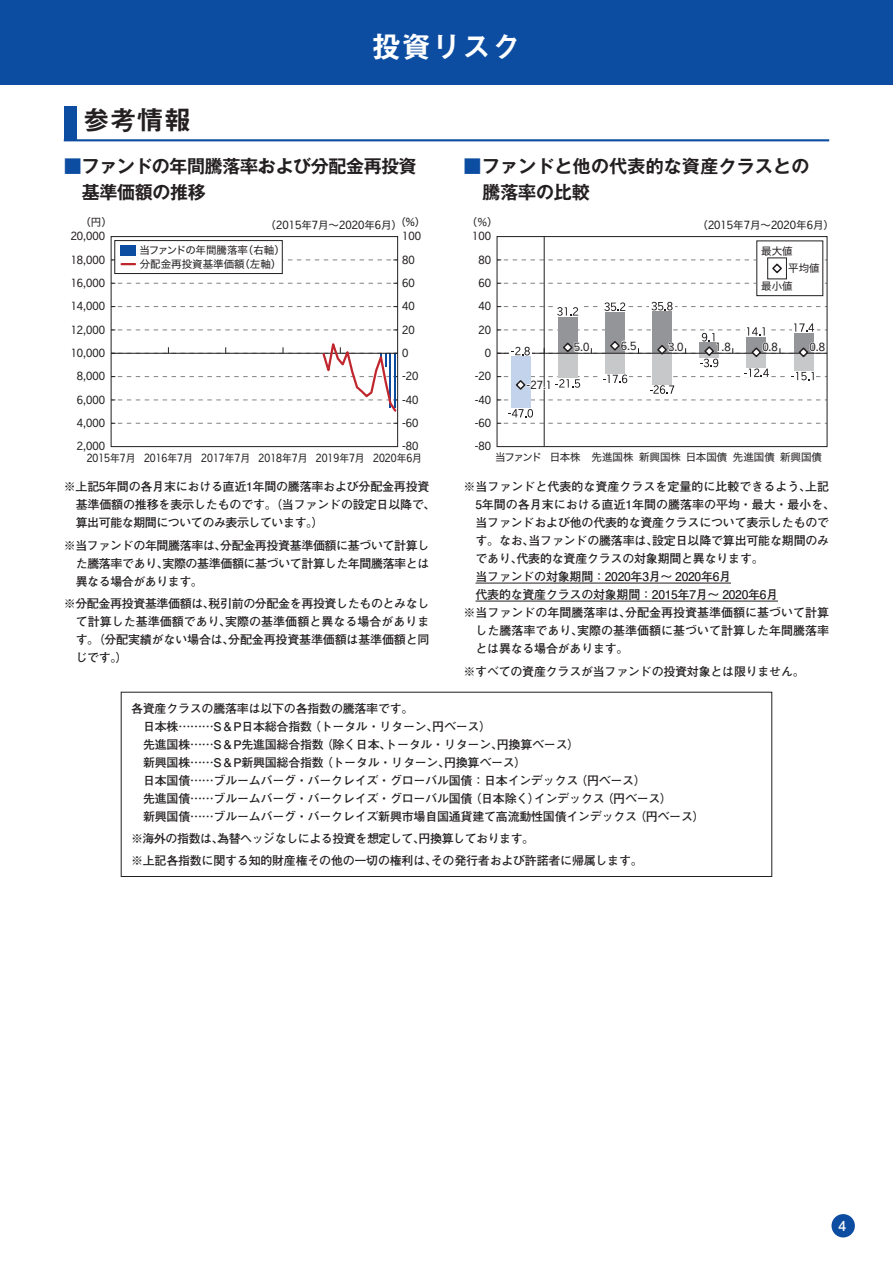
<style>
.page{position:relative;width:893px;height:1263px;background:#fff}
.page>*{position:absolute;margin:0;border:0;box-sizing:border-box;transform-origin:0 0}
.t1{font:30px "Midashi Go Pro MB31";color:#fff}
.t2{font:27px "Midashi Go Pro MB31";color:#231f20}
.t3{font:700 18px/25.5px "Gothic MB101 Pro De";letter-spacing:-.02em;color:#231f20}
.t4{font:700 18px/25.5px "Gothic MB101 Pro De";letter-spacing:.01em;color:#231f20}
.t5{font:700 13.8px "Futo Go B101 Pro";color:#fff}
.t6{font:700 12px/18px "Futo Go B101 Pro";letter-spacing:-.02em;color:#231f20}
.t7{font:700 12px "Futo Go B101 Pro";color:#231f20}
.t8{font:10.5px "Rakuten Global R";color:#231f20}
.t9{font:10.5px/13.5px "Hira Kaku Std N W4";color:#231f20}
.t10{font:10.5px "Rakuten Global R";color:#231f20;scale:.93 1}
.s1{color:#0d4da1}
.s2{font-family:"Hira Kaku Std N W4"}
.s3{font-family:"Rakuten Global R"}
</style>
<div class="page">
<div style="left:831px;top:1214px;width:24px;height:23px;background:#0d4da1;border-radius:50%"></div>
<div style="left:0;top:0;width:893px;height:85px;background:#0d4da1"></div>
<div style="left:121px;top:692px;width:651px;height:185px;border:1px solid #231f20"></div>
<div style="left:64px;top:106px;width:13px;height:34px;background:#0d4da1"></div>
<svg style="left:64px;top:140px;width:13px;height:1px"></svg>
<hr style="left:77px;top:139px;width:752px;height:2px;background:#0d4da1">
<svg style="left:113px;top:423px;width:283px;height:1px"></svg>
<svg style="left:113px;top:306px;width:283px;height:1px"></svg>
<svg style="left:113px;top:283px;width:283px;height:1px"></svg>
<svg style="left:113px;top:330px;width:283px;height:82px"></svg>
<div style="left:111px;top:236px;width:287px;height:211px;border:1px solid #231f20"></div>
<div style="left:115px;top:240px;width:167px;height:34px;border:1px solid #231f20"></div>
<div style="left:120px;top:245px;width:16px;height:11px;background:#0d4da1"></div>
<svg style="left:111px;top:260px;width:287px;height:5px"></svg>
<svg style="left:499px;top:400px;width:322px;height:1px"></svg>
<svg style="left:499px;top:283px;width:326px;height:1px"></svg>
<div style="left:558px;top:317px;width:19px;height:36px;background:#939598"></div>
<div style="left:605px;top:312px;width:19px;height:41px;background:#939598"></div>
<div style="left:652px;top:312px;width:20px;height:41px;background:#939598"></div>
<div style="left:511px;top:356px;width:19px;height:52px;background:#c3d3ec"></div>
<hr style="left:544px;top:237px;width:1px;height:210px;background:#231f20">
<div style="left:497px;top:236px;width:330px;height:211px;border:1px solid #231f20"></div>
<svg style="left:497px;top:409px;width:330px;height:15px"></svg>
<svg style="left:497px;top:302px;width:330px;height:14px"></svg>
<svg style="left:497px;top:323px;width:330px;height:71px"></svg>
<div style="left:757px;top:241px;width:66px;height:55px;background:#fff"></div>
<div style="left:757px;top:241px;width:66px;height:55px;border:1px solid #231f20"></div>
<svg style="left:497px;top:260px;width:330px;height:15px"></svg>
<hr style="left:475px;top:583px;width:256px;height:1px;background:#231f20">
<hr style="left:475px;top:601px;width:303px;height:1px;background:#231f20">
<h1 class="t1" style="left:371px;top:23px;width:151px">投資リスク</h1>
<h2 class="t2" style="left:83px;top:98px;width:109px">参考情報</h2>
<h3 class="t3" style="left:82px;top:151px;width:337px;text-indent:-18px"><span class="s1">■</span>ファンドの年間騰落率および分配金再投資基準価額の推移</h3>
<h3 class="t4" style="left:483px;top:151px;width:328px;text-indent:-19px"><span class="s1">■</span>ファンドと他の代表的な資産クラスとの騰落率の比較</h3>
<p class="t8" style="left:266px;top:218px;width:138px"><span class="s2">（</span>2015<span class="s2">年</span>7<span class="s2">月～</span>2020<span class="s2">年</span>6<span class="s2">月）</span></p>
<p class="t9" style="left:467px;top:216px;width:32px">（％）</p>
<p class="t9" style="left:81px;top:216px;width:33px">（円）</p>
<p class="t9" style="left:395px;top:216px;width:31px">（<span class="s3">%</span>）</p>
<p class="t8" style="left:697px;top:218px;width:138px"><span class="s2">（</span>2015<span class="s2">年</span>7<span class="s2">月～</span>2020<span class="s2">年</span>6<span class="s2">月）</span></p>
<p class="t8" style="left:71px;top:229px;width:36px">20,000</p>
<p class="t8" style="left:402px;top:229px;width:20px">100</p>
<p class="t8" style="left:472px;top:229px;width:20px">100</p>
<p class="t8" style="left:71px;top:253px;width:36px">18,000</p>
<p class="t8" style="left:71px;top:276px;width:36px">16,000</p>
<p class="t9" style="left:139px;top:243px;width:147px">当ファンドの年間騰落率（右軸）分配金再投資基準価額（左軸）</p>
<p class="t8" style="left:402px;top:253px;width:14px">80</p>
<p class="t8" style="left:402px;top:276px;width:14px">60</p>
<p class="t8" style="left:478px;top:253px;width:14px">80</p>
<p class="t8" style="left:478px;top:276px;width:14px">60</p>
<p class="t9" style="left:761px;top:244px;width:33px">最大値</p>
<p class="t9" style="left:761px;top:280px;width:33px">最小値</p>
<p class="t9" style="left:788px;top:262px;width:33px">平均値</p>
<p class="t8" style="left:71px;top:299px;width:36px">14,000</p>
<p class="t8" style="left:402px;top:299px;width:14px">40</p>
<p class="t8" style="left:478px;top:299px;width:14px">40</p>
<p class="t8" style="left:71px;top:323px;width:36px">12,000</p>
<p class="t8" style="left:402px;top:323px;width:14px">20</p>
<p class="t8" style="left:478px;top:323px;width:14px">20</p>
<p class="t8" style="left:71px;top:346px;width:36px">10,000</p>
<p class="t8" style="left:402px;top:346px;width:8px">0</p>
<p class="t8" style="left:485px;top:346px;width:8px">0</p>
<p class="t8" style="left:574px;top:340px;width:17px">5.0</p>
<p class="t8" style="left:621px;top:339px;width:17px">6.5</p>
<p class="t8" style="left:668px;top:340px;width:17px">3.0</p>
<p class="t8" style="left:715px;top:340px;width:17px">1.8</p>
<p class="t8" style="left:762px;top:340px;width:17px">0.8</p>
<p class="t8" style="left:809px;top:340px;width:17px">0.8</p>
<p class="t8" style="left:77px;top:369px;width:30px">8,000</p>
<p class="t8" style="left:402px;top:369px;width:18px">-20</p>
<p class="t8" style="left:475px;top:369px;width:18px">-20</p>
<p class="t8" style="left:527px;top:378px;width:27px">-27.1</p>
<p class="t8" style="left:77px;top:393px;width:30px">6,000</p>
<p class="t8" style="left:402px;top:393px;width:18px">-40</p>
<p class="t8" style="left:475px;top:393px;width:18px">-40</p>
<p class="t8" style="left:77px;top:416px;width:30px">4,000</p>
<p class="t8" style="left:402px;top:416px;width:18px">-60</p>
<p class="t8" style="left:475px;top:416px;width:18px">-60</p>
<p class="t8" style="left:402px;top:439px;width:18px">-80</p>
<p class="t8" style="left:77px;top:439px;width:30px">2,000</p>
<p class="t10" style="left:87px;top:450px;width:362px">2015<span class="s2">年</span>7<span class="s2">月</span> 2016<span class="s2">年</span>7<span class="s2">月</span> 2017<span class="s2">年</span>7<span class="s2">月</span> 2018<span class="s2">年</span>7<span class="s2">月</span> 2019<span class="s2">年</span>7<span class="s2">月</span> 2020<span class="s2">年</span>6<span class="s2">月</span></p>
<p class="t8" style="left:475px;top:439px;width:18px">-80</p>
<p class="t9" style="left:495px;top:450px;width:329px">当ファンド 日本株 先進国株新興国株日本国債先進国債新興国債</p>
<p class="t6" style="left:76px;top:476px;width:361px;text-indent:-12px">※上記5年間の各月末における直近1年間の騰落率および分配金再投資基準価額の推移を表示したものです。（当ファンドの設定日以降で、算出可能な期間についてのみ表示しています。）</p>
<p class="t6" style="left:76px;top:534px;width:355px;text-align:justify;text-indent:-12px">※当ファンドの年間騰落率は、分配金再投資基準価額に基づいて計算した騰落率であり、実際の基準価額に基づいて計算した年間騰落率とは異なる場合があります。</p>
<p class="t6" style="left:76px;top:593px;width:355px;text-align:justify;text-indent:-12px">※分配金再投資基準価額は、税引前の分配金を再投資したものとみなして計算した基準価額であり、実際の基準価額と異なる場合があります。（分配実績がない場合は、分配金再投資基準価額は基準価額と同じです。）</p>
<p class="t7" style="left:463px;top:477px;width:367px">※当ファンドと代表的な資産クラスを定量的に比較できるよう、上記</p>
<p class="t7" style="left:475px;top:495px;width:361px">5年間の各月末における直近1年間の騰落率の平均・最大・最小を、</p>
<p class="t6" style="left:475px;top:512px;width:355px">当ファンドおよび他の代表的な資産クラスについて表示したもので</p>
<p class="t6" style="left:475px;top:530px;width:355px">す。なお、当ファンドの騰落率は、設定日以降で算出可能な期間のみ</p>
<p class="t6" style="left:475px;top:548px;width:290px">であり、代表的な資産クラスの対象期間と異なります。</p>
<p class="t6" style="left:475px;top:566px;width:257px">当ファンドの対象期間：2020年3月～ 2020年6月</p>
<p class="t6" style="left:475px;top:584px;width:304px">代表的な資産クラスの対象期間：2015年7月～ 2020年6月</p>
<p class="t7" style="left:463px;top:603px;width:367px">※当ファンドの年間騰落率は、分配金再投資基準価額に基づいて計算</p>
<p class="t7" style="left:475px;top:621px;width:355px">した騰落率であり、実際の基準価額に基づいて計算した年間騰落率</p>
<p class="t6" style="left:475px;top:638px;width:155px">とは異なる場合があります。</p>
<p class="t6" style="left:463px;top:660px;width:343px">※すべての資産クラスが当ファンドの投資対象とは限りません。</p>
<p class="t6" style="left:143px;top:697px;width:563px;text-indent:-12px">各資産クラスの騰落率は以下の各指数の騰落率です。<br>日本株………S＆P日本総合指数（トータル・リターン、円ベース）<br>先進国株……S＆P先進国総合指数（除く日本、トータル・リターン、円換算ベース）<br>新興国株……S＆P新興国総合指数（トータル・リターン、円換算ベース）<br>日本国債……ブルームバーグ・バークレイズ・グローバル国債：日本インデックス（円ベース）<br>先進国債……ブルームバーグ・バークレイズ・グローバル国債（日本除く）インデックス（円ベース）<br>新興国債……ブルームバーグ・バークレイズ新興市場自国通貨建て高流動性国債インデックス（円ベース）</p>
<p class="t6" style="left:131px;top:826px;width:513px;line-height:22.2px">※海外の指数は、為替ヘッジなしによる投資を想定して、円換算しております。<br>※上記各指数に関する知的財産権その他の一切の権利は、その発行者および許諾者に帰属します。</p>
<p class="t5" style="left:839px;top:1215px;width:9px">4</p>
</div>
